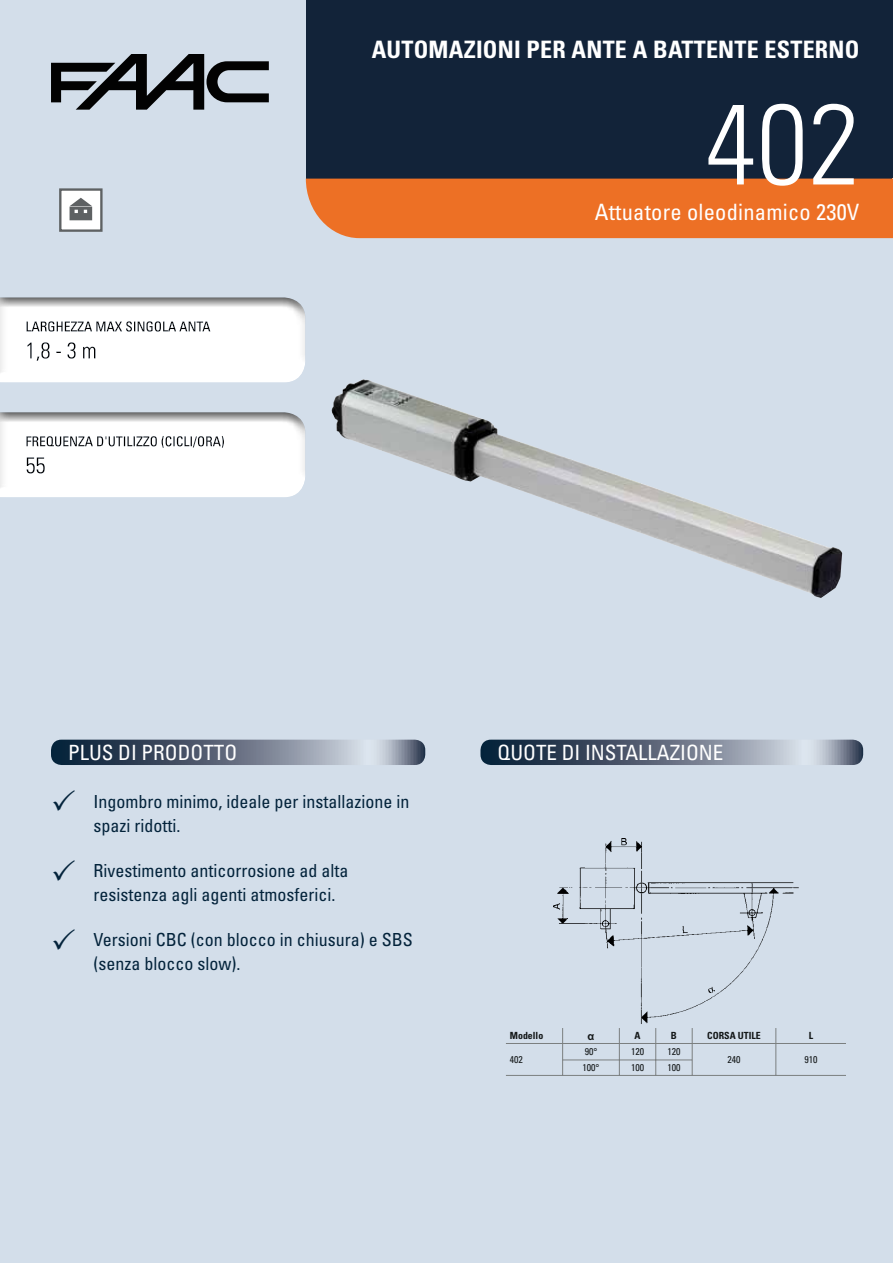
<style>
.page{position:relative;width:893px;height:1263px;background:#d3deea}
.page>*{position:absolute;margin:0;border:0;box-sizing:border-box;transform-origin:0 0}
.t1{font:300 condensed 114px "Univers LT Std";color:#fff}
.t2{font:700 condensed 24px "Univers LT Std";letter-spacing:.01em;color:#fff}
.t3{font:condensed 22.5px "Univers LT Std";letter-spacing:.01em;color:#fff}
.t4{font:condensed 21px "Univers LT Std";color:#fff}
.t5{font:condensed 18px/24px "Univers LT Std";color:#03233b}
.t6{font:700 11.25px "Arial";color:#131718}
.t7{font:condensed 9.9px "Univers LT Std";color:#131718}
.t8{font:700 condensed 9.9px "Univers LT Std";color:#131718}
</style>
<div class="page">
<div style="left:306px;top:0;width:587px;height:179px;background:#122339"></div>
<div style="left:306px;top:179px;width:587px;height:59px;background:#ed7025"></div>
<svg style="left:51px;top:54px;width:218px;height:56px"></svg>
<div style="left:60px;top:190px;width:41px;height:41px;background:#fff"></div>
<div style="left:59px;top:188px;width:44px;height:44px;border:2px solid #5e6163"></div>
<svg style="left:70px;top:198px;width:22px;height:22px"></svg>
<div style="left:0;top:358px;width:306px;height:25px;background:#fff"></div>
<div style="left:0;top:296px;width:306px;height:78px;background:#000;opacity:.75"></div>
<div style="left:0;top:472px;width:306px;height:26px;background:#fff"></div>
<div style="left:0;top:411px;width:306px;height:78px;background:#000;opacity:.75"></div>
<img style="left:332px;top:379px;width:510px;height:219px">
<svg style="left:51px;top:740px;width:374px;height:25px;background:#687485"></svg>
<svg style="left:480px;top:740px;width:383px;height:25px;background:#687485"></svg>
<img style="left:553px;top:838px;width:246px;height:186px">
<hr style="left:506px;top:1043px;width:57px;height:1px;background:#7b7f80">
<hr style="left:563px;top:1043px;width:56px;height:1px;background:#7b7f80">
<hr style="left:619px;top:1043px;width:37px;height:1px;background:#7b7f80">
<hr style="left:656px;top:1043px;width:36px;height:1px;background:#7b7f80">
<hr style="left:692px;top:1043px;width:84px;height:1px;background:#7b7f80">
<svg style="left:776px;top:1028px;width:1px;height:47px"></svg>
<hr style="left:776px;top:1043px;width:70px;height:1px;background:#7b7f80">
<hr style="left:506px;top:1075px;width:57px;height:1px;background:#7b7f80">
<svg style="left:562px;top:1028px;width:1px;height:47px"></svg>
<hr style="left:562px;top:1060px;width:57px;height:1px;background:#7b7f80">
<hr style="left:619px;top:1060px;width:37px;height:1px;background:#7b7f80">
<hr style="left:656px;top:1060px;width:36px;height:1px;background:#7b7f80">
<svg style="left:619px;top:1028px;width:1px;height:47px"></svg>
<svg style="left:655px;top:1028px;width:1px;height:47px"></svg>
<svg style="left:692px;top:1028px;width:1px;height:47px"></svg>
<hr style="left:563px;top:1075px;width:56px;height:1px;background:#7b7f80">
<hr style="left:619px;top:1075px;width:37px;height:1px;background:#7b7f80">
<hr style="left:656px;top:1075px;width:36px;height:1px;background:#7b7f80">
<hr style="left:692px;top:1075px;width:84px;height:1px;background:#7b7f80">
<hr style="left:776px;top:1075px;width:70px;height:1px;background:#7b7f80">
<h2 class="t2" style="left:372px;top:35px;width:489px">AUTOMAZIONI PER ANTE A BATTENTE ESTERNO</h2>
<h1 class="t1" style="left:705px;top:76px;width:156px">402</h1>
<p class="t3" style="left:595px;top:198px;width:266px">Attuatore oleodinamico 230V</p>
<p class="t4" style="left:68px;top:739px;width:171px">PLUS DI PRODOTTO</p>
<p class="t5" style="left:93px;top:789px;width:317px">Ingombro minimo, ideale per installazione in spazi ridotti.</p>
<p class="t5" style="left:93px;top:858px;width:256px">Rivestimento anticorrosione ad alta resistenza agli agenti atmosferici.</p>
<p class="t5" style="left:93px;top:928px;width:321px">Versioni CBC (con blocco in chiusura) e SBS (senza blocco slow).</p>
<p class="t4" style="left:497px;top:739px;width:227px">QUOTE DI INSTALLAZIONE</p>
<p class="t8" style="left:510px;top:1030px;width:35px">Modello</p>
<p class="t6" style="left:587px;top:1028px;width:8px">α</p>
<p class="t8" style="left:635px;top:1030px;width:8px">A</p>
<p class="t8" style="left:671px;top:1030px;width:8px">B</p>
<p class="t8" style="left:707px;top:1030px;width:55px">CORSA UTILE</p>
<p class="t8" style="left:809px;top:1030px;width:6px">L</p>
<p class="t7" style="left:510px;top:1053px;width:15px">402</p>
<p class="t7" style="left:585px;top:1045px;width:14px">90°</p>
<p class="t7" style="left:631px;top:1045px;width:15px">120</p>
<p class="t7" style="left:667px;top:1045px;width:15px">120</p>
<p class="t7" style="left:727px;top:1053px;width:15px">240</p>
<p class="t7" style="left:804px;top:1053px;width:15px">910</p>
<p class="t7" style="left:582px;top:1061px;width:19px">100°</p>
<p class="t7" style="left:631px;top:1061px;width:15px">100</p>
<p class="t7" style="left:667px;top:1061px;width:15px">100</p>
</div>
